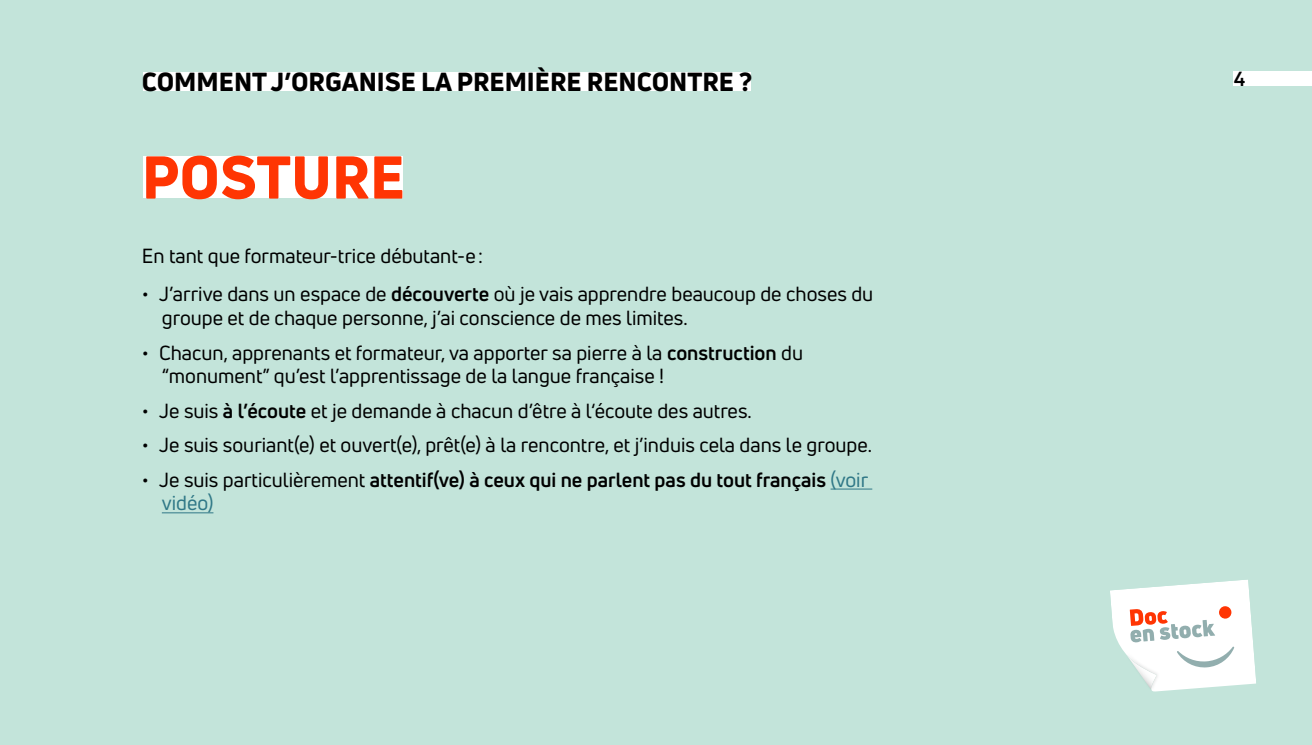
<style>
.page{position:relative;width:1312px;height:745px;background:#fff}
.page>*{position:absolute;margin:0;border:0;box-sizing:border-box;transform-origin:0 0}
.t1{font:800 59px "Uni Neue";color:#ff3503}
.t2{font:800 25.62px "Uni Neue";color:#000}
.t3{font:20px/23.8px "Uni Neue";color:#000}
.t4{font:700 20px/23.8px "Uni Neue";color:#000}
.s1{font-weight:700}
.s2{font-weight:400}
.s3{font-weight:400;color:#307887}
</style>
<div class="page">
<div style="left:0;top:0;width:1311px;height:744px;background:#c3e4da"></div>
<div style="left:143px;top:73px;width:607px;height:18px;background:#fff"></div>
<div style="left:1233px;top:71px;width:78px;height:15px;background:#fff"></div>
<svg style="left:1110px;top:579px;width:145px;height:112px"></svg>
<div style="left:144px;top:156px;width:259px;height:42px;background:#fff"></div>
<hr style="left:830px;top:488px;width:42px;height:1px;background:#307887">
<hr style="left:162px;top:512px;width:51px;height:1px;background:#307887">
<p class="t2" style="left:142px;top:64px;width:612px">COMMENT J’ORGANISE LA PREMIÈRE RENCONTRE ?</p>
<p class="t4" style="left:1233px;top:67px;width:13px">4</p>
<h1 class="t1" style="left:142px;top:137px;width:264px">POSTURE</h1>
<p class="t3" style="left:142px;top:244px;width:343px">En tant que formateur-trice débutant-e:</p>
<p class="t3" style="left:162px;top:282px;width:712px;text-indent:-20px">• J’arrive dans un espace de <span class="s1">découverte</span> où je vais apprendre beaucoup de choses du groupe et de chaque personne, j’ai conscience de mes limites.</p>
<p class="t3" style="left:162px;top:340px;width:642px;text-indent:-20px">• Chacun, apprenants et formateur, va apporter sa pierre à la <span class="s1">construction</span> du “monument” qu’est l’apprentissage de la langue française !</p>
<p class="t3" style="left:142px;top:398px;width:611px">• Je suis <span class="s1">à l’écoute</span> et je demande à chacun d’être à l‘écoute des autres.</p>
<p class="t3" style="left:142px;top:432px;width:731px">• Je suis souriant(e) et ouvert(e), prêt(e) à la rencontre, et j’induis cela dans le groupe.</p>
<p class="t4" style="left:162px;top:467px;width:707px;text-indent:-20px"><span class="s2">• Je suis particulièrement</span> attentif(ve) à ceux qui ne parlent pas du tout français <span class="s3">(voir vidéo)</span></p>
</div>
